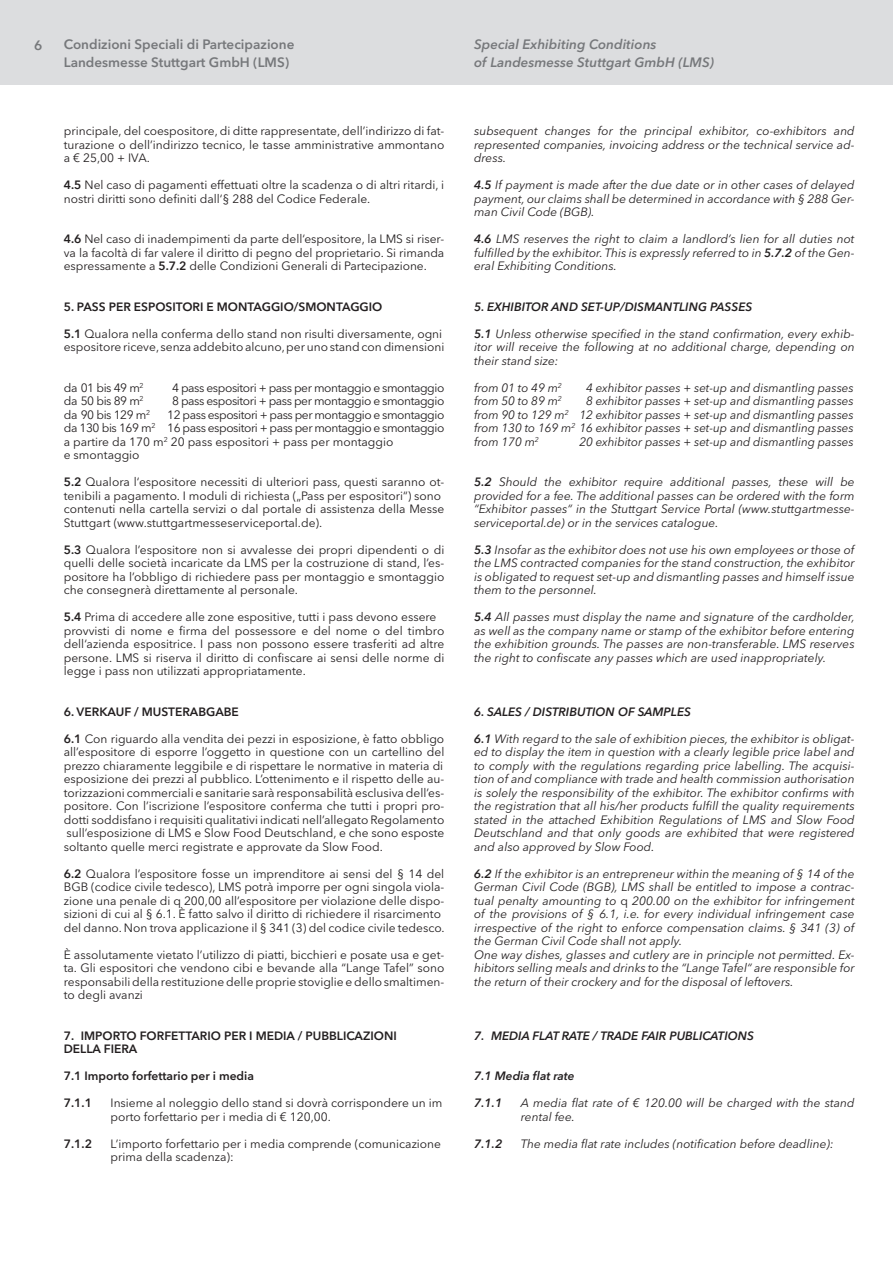
<style>
.page{position:relative;width:893px;height:1263px;background:#fff}
.page>*{position:absolute;margin:0;border:0;box-sizing:border-box;transform-origin:0 0}
.t1{font:600 13.5px/18px "Avenir Next LT Pro";color:#76787b}
.t2{font:italic 600 13.5px/18px "Avenir Next LT Pro";color:#76787b}
.t3{font:italic 12px/13.5px "Avenir Next LT Pro";color:#231f20;text-align:justify}
.t4{font:12px/13.5px "Avenir Next LT Pro";color:#231f20}
.t5{font:12px/13.5px "Avenir Next LT Pro";letter-spacing:-.035em;color:#231f20}
.t6{font:600 12px/13.5px "Avenir Next LT Pro";color:#231f20}
.t7{font:italic 600 12px "Avenir Next LT Pro";color:#231f20}
.s1{font-weight:600}
.s2{font-style:normal}
</style>
<div class="page">
<div style="left:0;top:0;width:893px;height:85px;background:#dcdddf"></div>
<p class="t1" style="left:34px;top:36px;width:10px">6</p>
<p class="t1" style="left:64px;top:36px;width:232px">Condizioni Speciali di Partecipazione<br>Landesmesse Stuttgart GmbH (LMS)</p>
<p class="t4" style="left:64px;top:124px;width:382px;text-align:justify">principale, del coespositore, di ditte rappresentate, dell’indirizzo di fat&shy;turazione o dell’indirizzo tecnico, le tasse amministrative ammontano a € 25,00 + IVA.</p>
<p class="t4" style="left:64px;top:178px;width:382px"><span class="s1">4.5</span> Nel caso di pagamenti effettuati oltre la scadenza o di altri ritardi, i nostri diritti sono definiti dall‘§ 288 del Codice Federale.</p>
<p class="t4" style="left:64px;top:232px;width:382px;text-align:justify"><span class="s1">4.6</span> Nel caso di inadempimenti da parte dell‘espositore, la LMS si riser&shy;va la facoltà di far valere il diritto di pegno del proprietario. Si rimanda espressamente a <span class="s1">5.7.2</span> delle Condizioni Generali di Partecipazione.</p>
<p class="t6" style="left:64px;top:300px;width:320px">5. PASS PER ESPOSITORI E MONTAGGIO/SMONTAGGIO</p>
<p class="t4" style="left:64px;top:327px;width:382px"><span class="s1">5.1</span> Qualora nella conferma dello stand non risulti diversamente, ogni espositore riceve, senza addebito alcuno, per uno stand con dimensioni</p>
<p class="t4" style="left:64px;top:381px;width:81px">da 01 bis 49 m<sup>2</sup></p>
<p class="t5" style="left:172px;top:381px;width:274px">4 pass espositori + pass per montaggio e smontaggio</p>
<p class="t4" style="left:64px;top:394px;width:81px">da 50 bis 89 m<sup>2</sup></p>
<p class="t5" style="left:172px;top:394px;width:274px">8 pass espositori + pass per montaggio e smontaggio</p>
<p class="t5" style="left:64px;top:408px;width:88px">da 90 bis 129 m<sup>2</sup></p>
<p class="t5" style="left:64px;top:408px;width:382px;text-indent:104px">12 pass espositori + pass per montaggio e smontaggio da 130 bis 169 m<sup>2</sup> 16 pass espositori + pass per montaggio e smontaggio a partire da 170 m<sup>2</sup> 20 pass espositori + pass per montaggio<br>e smontaggio</p>
<p class="t4" style="left:64px;top:475px;width:382px"><span class="s1">5.2</span> Qualora l‘espositore necessiti di ulteriori pass, questi saranno ot&shy;tenibili a pagamento. I moduli di richiesta („Pass per espositori“) sono contenuti nella cartella servizi o dal portale di assistenza della Messe Stuttgart (www.stuttgartmesseserviceportal.de).</p>
<p class="t4" style="left:64px;top:543px;width:382px;text-align:justify"><span class="s1">5.3</span> Qualora l’espositore non si avvalesse dei propri dipendenti o di quelli delle società incaricate da LMS per la costruzione di stand, l’es&shy;positore ha l’obbligo di richiedere pass per montaggio e smontaggio che consegnerà direttamente al personale.</p>
<p class="t4" style="left:64px;top:610px;width:382px"><span class="s1">5.4</span> Prima di accedere alle zone espositive, tutti i pass devono essere provvisti di nome e firma del possessore e del nome o del timbro dell‘azienda espositrice. I pass non possono essere trasferiti ad altre persone. LMS si riserva il diritto di confiscare ai sensi delle norme di legge i pass non utilizzati appropriatamente.</p>
<p class="t6" style="left:64px;top:705px;width:177px">6. VERKAUF / MUSTERABGABE</p>
<p class="t4" style="left:64px;top:732px;width:382px;text-align:justify"><span class="s1">6.1</span> Con riguardo alla vendita dei pezzi in esposizione, è fatto obbligo all’espositore di esporre l’oggetto in questione con un cartellino del prezzo chiaramente leggibile e di rispettare le normative in materia di esposizione dei prezzi al pubblico. L’ottenimento e il rispetto delle au&shy;torizzazioni commerciali e sanitarie sarà responsabilità esclusiva dell’es&shy;positore. Con l’iscrizione l’espositore conferma che tutti i propri pro&shy;dotti soddisfano i requisiti qualitativi indicati nell’allegato Regolamento sull’esposizione di LMS e Slow Food Deutschland, e che sono esposte soltanto quelle merci registrate e approvate da Slow Food.</p>
<p class="t4" style="left:64px;top:867px;width:382px"><span class="s1">6.2</span> Qualora l’espositore fosse un imprenditore ai sensi del § 14 del BGB (codice civile tedesco), LMS potrà imporre per ogni singola viola&shy;zione una penale di q 200,00 all’espositore per violazione delle dispo&shy;sizioni di cui al § 6.1. È fatto salvo il diritto di richiedere il risarcimento del danno. Non trova applicazione il § 341 (3) del codice civile tedesco.</p>
<p class="t4" style="left:64px;top:948px;width:382px;text-align:justify">È assolutamente vietato l’utilizzo di piatti, bicchieri e posate usa e get&shy;ta. Gli espositori che vendono cibi e bevande alla “Lange Tafel” sono responsabili della restituzione delle proprie stoviglie e dello smaltimen&shy;to degli avanzi</p>
<p class="t6" style="left:64px;top:1029px;width:334px">7. IMPORTO FORFETTARIO PER I MEDIA / PUBBLICAZIONI<br>DELLA FIERA</p>
<p class="t6" style="left:64px;top:1069px;width:192px">7.1 Importo forfettario per i media</p>
<p class="t6" style="left:64px;top:1096px;width:30px">7.1.1</p>
<p class="t4" style="left:111px;top:1096px;width:333px">Insieme al noleggio dello stand si dovrà corrispondere un im porto forfettario per i media di € 120,00.</p>
<p class="t6" style="left:64px;top:1137px;width:30px">7.1.2</p>
<p class="t4" style="left:111px;top:1137px;width:332px">L’importo forfettario per i media comprende (comunicazione prima della scadenza):</p>
<p class="t2" style="left:474px;top:36px;width:241px">Special Exhibiting Conditions<br>of Landesmesse Stuttgart GmbH (LMS)</p>
<p class="t3" style="left:474px;top:124px;width:382px">subsequent changes for the principal exhibitor, co-exhibitors and represented companies, invoicing address or the technical service ad&shy;dress.</p>
<p class="t3" style="left:474px;top:178px;width:382px"><span class="s1">4.5</span> If payment is made after the due date or in other cases of delayed payment, our claims shall be determined in accordance with § 288 Ger&shy;man Civil Code (BGB).</p>
<p class="t3" style="left:474px;top:232px;width:382px"><span class="s1">4.6</span> LMS reserves the right to claim a landlord’s lien for all duties not fulfilled by the exhibitor. This is expressly referred to in <span class="s1">5.7.2</span> of the Gen&shy;eral Exhibiting Conditions.</p>
<p class="t7" style="left:474px;top:299px;width:280px">5. EXHIBITOR AND SET-UP/DISMANTLING PASSES</p>
<p class="t3" style="left:474px;top:327px;width:382px"><span class="s1">5.1</span> Unless otherwise specified in the stand confirmation, every exhib&shy;itor will receive the following at no additional charge, depending on their stand size:</p>
<p class="t3" style="left:474px;top:381px;width:89px">from 01 to 49 m<sup>2</sup></p>
<p class="t3" style="left:586px;top:381px;width:269px">4 exhibitor passes + set-up and dismantling passes</p>
<p class="t3" style="left:474px;top:394px;width:89px">from 50 to 89 m<sup>2</sup></p>
<p class="t3" style="left:474px;top:394px;width:381px;text-indent:112px">8 exhibitor passes + set-up and dismantling passes from 90 to 129 m<sup>2</sup> 12 exhibitor passes + set-up and dismantling passes from 130 to 169 m<sup>2</sup> 16 exhibitor passes + set-up and dismantling passes from 170 m<sup>2</sup></p>
<p class="t3" style="left:579px;top:435px;width:276px">20 exhibitor passes + set-up and dismantling passes</p>
<p class="t3" style="left:474px;top:475px;width:382px"><span class="s1">5.2</span> Should the exhibitor require additional passes, these will be provided for a fee. The additional passes can be ordered with the form “Exhibitor passes“ in the Stuttgart Service Portal (www.stuttgartmesse&shy;serviceportal.de) or in the services catalogue.</p>
<p class="t3" style="left:474px;top:543px;width:382px"><span class="s1">5.3</span> Insofar as the exhibitor does not use his own employees or those of the LMS contracted companies for the stand construction, the exhibitor is obligated to request set-up and dismantling passes and himself issue them to the personnel.</p>
<p class="t3" style="left:474px;top:610px;width:382px"><span class="s1">5.4</span> All passes must display the name and signature of the cardholder, as well as the company name or stamp of the exhibitor before entering the exhibition grounds. The passes are non-transferable. LMS reserves the right to confiscate any passes which are used inappropriately.</p>
<p class="t7" style="left:474px;top:704px;width:218px">6. SALES / DISTRIBUTION OF SAMPLES</p>
<p class="t3" style="left:474px;top:732px;width:382px"><span class="s1">6.1</span> With regard to the sale of exhibition pieces, the exhibitor is obligat&shy;ed to display the item in question with a clearly legible price label and to comply with the regulations regarding price labelling. The acquisi&shy;tion of and compliance with trade and health commission authorisation is solely the responsibility of the exhibitor. The exhibitor confirms with the registration that all his/her products fulfill the quality requirements stated in the attached Exhibition Regulations of LMS and Slow Food Deutschland and that only goods are exhibited that were registered and also approved by Slow Food.</p>
<p class="t3" style="left:474px;top:867px;width:382px;text-align:left"><span class="s1">6.2</span> If the exhibitor is an entrepreneur within the meaning of § 14 of the German Civil Code (BGB), LMS shall be entitled to impose a contrac&shy;tual penalty amounting to <span class="s2">q</span> 200.00 on the exhibitor for infringement of the provisions of § 6.1, i.e. for every individual infringement case irrespective of the right to enforce compensation claims. § 341 (3) of the German Civil Code shall not apply.<br>One way dishes, glasses and cutlery are in principle not permitted. Ex&shy;hibitors selling meals and drinks to the “Lange Tafel“ are responsible for the return of their crockery and for the disposal of leftovers.</p>
<p class="t7" style="left:474px;top:1028px;width:281px">7. MEDIA FLAT RATE / TRADE FAIR PUBLICATIONS</p>
<p class="t7" style="left:474px;top:1069px;width:102px">7.1 Media flat rate</p>
<p class="t7" style="left:474px;top:1096px;width:30px">7.1.1</p>
<p class="t3" style="left:521px;top:1096px;width:335px">A media flat rate of € 120.00 will be charged with the stand rental fee.</p>
<p class="t7" style="left:474px;top:1136px;width:30px">7.1.2</p>
<p class="t3" style="left:521px;top:1137px;width:314px">The media flat rate includes (notification before deadline):</p>
</div>
